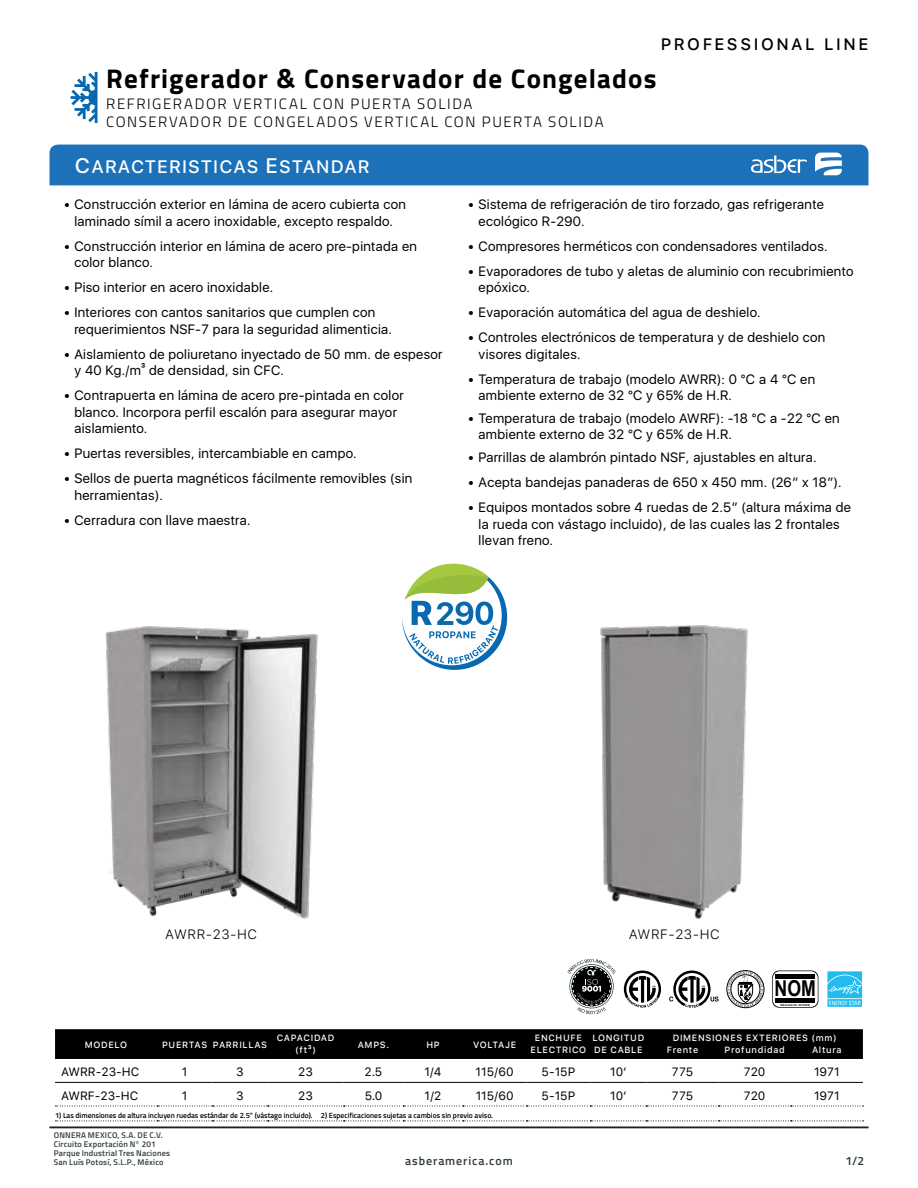
<style>
.page{position:relative;width:918px;height:1188px;background:#fff}
.page>*{position:absolute;margin:0;border:0;box-sizing:border-box;transform-origin:0 0}
.t1{font:700 27px "Titillium";letter-spacing:.045em;color:#000}
.t2{font:700 21.9px "Arial";color:#020203;scale:.81 1}
.t3{font:500 18px "SFUI Display";letter-spacing:.1em;color:#fff}
.t4{font:500 16.5px "SFUI Text";letter-spacing:.155em;color:#000}
.t5{font:300 15px/18px "Titillium";letter-spacing:.105em;color:#000}
.t6{font:13.5px/16.5px "SFUI Display";letter-spacing:.025em;color:#000}
.t7{font:300 13.5px "SFUI Text";letter-spacing:.04em;color:#000}
.t8{font:12px "SFUI Text";color:#000}
.t9{font:600 12px "Titillium";letter-spacing:.075em;color:#303b3e}
.t10{font:500 9px "SFUI Text";letter-spacing:.075em;color:#fff}
.t11{font:600 8.25px/9px "Titillium";letter-spacing:.025em;color:#303b3e}
.t12{font:600 7.5px "Titillium";color:#000}
.t13{font:700 2.55px "Arial";color:#020203;scale:.66 1}
.s1{font-size:21px}
</style>
<div class="page">
<div style="left:49px;top:145px;width:819px;height:40px;background:#1d71b8"></div>
<svg style="left:71px;top:72px;width:27px;height:51px"></svg>
<hr style="left:49px;top:1127px;width:820px;height:1px;background:#000">
<hr style="left:49px;top:1128px;width:820px;height:1px;background:#000">
<img style="left:600px;top:625px;width:148px;height:294px">
<div style="left:55px;top:1029px;width:808px;height:30px;background:#000"></div>
<svg style="left:55px;top:1106px;width:809px;height:1px"></svg>
<svg style="left:55px;top:1121px;width:809px;height:1px"></svg>
<hr style="left:55px;top:1082px;width:102px;height:1px;background:#000">
<hr style="left:157px;top:1082px;width:55px;height:1px;background:#000">
<hr style="left:212px;top:1082px;width:56px;height:1px;background:#000">
<hr style="left:268px;top:1082px;width:76px;height:1px;background:#000">
<hr style="left:344px;top:1082px;width:59px;height:1px;background:#000">
<hr style="left:403px;top:1082px;width:60px;height:1px;background:#000">
<hr style="left:463px;top:1082px;width:64px;height:1px;background:#000">
<hr style="left:527px;top:1082px;width:63px;height:1px;background:#000">
<hr style="left:590px;top:1082px;width:56px;height:1px;background:#000">
<hr style="left:646px;top:1082px;width:73px;height:1px;background:#000">
<hr style="left:719px;top:1082px;width:72px;height:1px;background:#000">
<hr style="left:791px;top:1082px;width:72px;height:1px;background:#000">
<svg style="left:669px;top:971px;width:50px;height:37px"></svg>
<svg style="left:624px;top:971px;width:37px;height:37px"></svg>
<svg style="left:568px;top:959px;width:48px;height:55px"></svg>
<svg style="left:827px;top:971px;width:36px;height:36px"></svg>
<svg style="left:727px;top:971px;width:37px;height:37px"></svg>
<img style="left:105px;top:626px;width:213px;height:293px">
<svg style="left:402px;top:563px;width:105px;height:107px"></svg>
<svg style="left:772px;top:971px;width:46px;height:37px"></svg>
<div style="left:773px;top:971px;width:45px;height:36px;background:#fff;border-radius:7px"></div>
<hr style="left:776px;top:998px;width:39px;height:4px;background:#020203">
<hr style="left:776px;top:975px;width:39px;height:4px;background:#020203">
<p class="t4" style="left:661px;top:32px;width:209px">PROFESSIONAL LINE</p>
<h1 class="t1" style="left:106px;top:58px;width:552px">Refrigerador &amp; Conservador de Congelados</h1>
<p class="t5" style="left:106px;top:94px;width:499px">REFRIGERADOR VERTICAL CON PUERTA SOLIDA<br>CONSERVADOR DE CONGELADOS VERTICAL CON PUERTA SOLIDA</p>
<h3 class="t3" style="left:75px;top:154px;width:296px"><span class="s1">C</span>ARACTERISTICAS <span class="s1">E</span>STANDAR</h3>
<p class="t6" style="left:64px;top:197px;width:344px;text-align:center">• Construcción exterior en lámina de acero cubierta con laminado símil a acero inoxidable, excepto respaldo.</p>
<p class="t6" style="left:74px;top:238px;width:344px;text-indent:-11px">• Construcción interior en lámina de acero pre-pintada en color blanco.</p>
<p class="t6" style="left:64px;top:280px;width:211px">• Piso interior en acero inoxidable.</p>
<p class="t6" style="left:74px;top:305px;width:319px;text-indent:-11px">• Interiores con cantos sanitarios que cumplen con requerimientos NSF-7 para la seguridad alimenticia.</p>
<p class="t6" style="left:74px;top:346px;width:370px;text-indent:-11px">• Aislamiento de poliuretano inyectado de 50 mm. de espesor y 40 Kg./m³ de densidad, sin CFC.</p>
<p class="t6" style="left:74px;top:388px;width:331px;text-indent:-11px">• Contrapuerta en lámina de acero pre-pintada en color blanco. Incorpora perfil escalón para asegurar mayor aislamiento.</p>
<p class="t6" style="left:64px;top:446px;width:294px">• Puertas reversibles, intercambiable en campo.</p>
<p class="t6" style="left:74px;top:471px;width:339px;text-indent:-11px">• Sellos de puerta magnéticos fácilmente removibles (sin herramientas).</p>
<p class="t6" style="left:64px;top:512px;width:188px">• Cerradura con llave maestra.</p>
<p class="t6" style="left:479px;top:197px;width:347px;text-indent:-11px">• Sistema de refrigeración de tiro forzado, gas refrigerante ecológico R-290.</p>
<p class="t6" style="left:468px;top:238px;width:361px">• Compresores herméticos con condensadores ventilados.</p>
<p class="t6" style="left:479px;top:263px;width:376px;text-indent:-11px">• Evaporadores de tubo y aletas de aluminio con recubrimiento epóxico.</p>
<p class="t6" style="left:468px;top:305px;width:294px">• Evaporación automática del agua de deshielo.</p>
<p class="t6" style="left:479px;top:330px;width:348px;text-indent:-11px">• Controles electrónicos de temperatura y de deshielo con visores digitales.</p>
<p class="t6" style="left:479px;top:371px;width:338px;text-indent:-11px">• Temperatura de trabajo (modelo AWRR): 0 °C a 4 °C en ambiente externo de 32 °C y 65% de H.R.</p>
<p class="t6" style="left:479px;top:411px;width:363px;text-indent:-11px">• Temperatura de trabajo (modelo AWRF): -18 °C a -22 °C en ambiente externo de 32 °C y 65% de H.R.</p>
<p class="t6" style="left:468px;top:450px;width:350px">• Parrillas de alambrón pintado NSF, ajustables en altura.</p>
<p class="t6" style="left:468px;top:475px;width:375px">• Acepta bandejas panaderas de 650 x 450 mm. (26” x 18”).</p>
<p class="t6" style="left:479px;top:500px;width:374px;text-indent:-11px">• Equipos montados sobre 4 ruedas de 2.5” (altura máxima de la rueda con vástago incluido), de las cuales las 2 frontales llevan freno.</p>
<p class="t7" style="left:165px;top:925px;width:93px">AWRR-23-HC</p>
<p class="t7" style="left:629px;top:925px;width:92px">AWRF-23-HC</p>
<h2 class="t2" style="left:775px;top:973px;width:52px">NOM</h2>
<p class="t13" style="left:780px;top:1003px;width:47px">NOM-022-SSA3-2012 - EN PROCESO</p>
<p class="t10" style="left:85px;top:1039px;width:44px">MODELO</p>
<p class="t10" style="left:162px;top:1039px;width:107px">PUERTAS PARRILLAS</p>
<p class="t10" style="left:277px;top:1031px;width:59px">CAPACIDAD</p>
<p class="t10" style="left:535px;top:1031px;width:111px">ENCHUFE LONGITUD</p>
<p class="t10" style="left:673px;top:1031px;width:165px">DIMENSIONES EXTERIORES (mm)</p>
<p class="t10" style="left:358px;top:1039px;width:33px">AMPS.</p>
<p class="t10" style="left:426px;top:1039px;width:15px">HP</p>
<p class="t10" style="left:473px;top:1039px;width:45px">VOLTAJE</p>
<p class="t10" style="left:296px;top:1043px;width:22px">(ft³)</p>
<p class="t10" style="left:531px;top:1043px;width:114px">ELECTRICO DE CABLE</p>
<p class="t10" style="left:667px;top:1043px;width:33px">Frente</p>
<p class="t10" style="left:725px;top:1043px;width:62px">Profundidad</p>
<p class="t10" style="left:812px;top:1043px;width:31px">Altura</p>
<p class="t8" style="left:61px;top:1064px;width:80px">AWRR-23-HC</p>
<p class="t8" style="left:182px;top:1064px;width:7px">1</p>
<p class="t8" style="left:236px;top:1064px;width:9px">3</p>
<p class="t8" style="left:298px;top:1064px;width:16px">23</p>
<p class="t8" style="left:365px;top:1064px;width:19px">2.5</p>
<p class="t8" style="left:424px;top:1064px;width:19px">1/4</p>
<p class="t8" style="left:476px;top:1064px;width:39px">115/60</p>
<p class="t8" style="left:542px;top:1064px;width:35px">5-15P</p>
<p class="t8" style="left:610px;top:1064px;width:18px">10’</p>
<p class="t8" style="left:672px;top:1064px;width:23px">775</p>
<p class="t8" style="left:744px;top:1064px;width:23px">720</p>
<p class="t8" style="left:814px;top:1064px;width:27px">1971</p>
<p class="t8" style="left:61px;top:1087px;width:79px">AWRF-23-HC</p>
<p class="t8" style="left:182px;top:1087px;width:7px">1</p>
<p class="t8" style="left:236px;top:1087px;width:9px">3</p>
<p class="t8" style="left:298px;top:1087px;width:16px">23</p>
<p class="t8" style="left:365px;top:1087px;width:19px">5.0</p>
<p class="t8" style="left:425px;top:1087px;width:19px">1/2</p>
<p class="t8" style="left:476px;top:1087px;width:39px">115/60</p>
<p class="t8" style="left:542px;top:1087px;width:35px">5-15P</p>
<p class="t8" style="left:610px;top:1087px;width:18px">10’</p>
<p class="t8" style="left:672px;top:1087px;width:23px">775</p>
<p class="t8" style="left:744px;top:1087px;width:23px">720</p>
<p class="t8" style="left:814px;top:1087px;width:27px">1971</p>
<p class="t12" style="left:55px;top:1110px;width:440px">1) Las dimensiones de altura incluyen ruedas estándar de 2.5” (vástago incluido). 2) Especificaciones sujetas a cambios sin previo aviso.</p>
<p class="t11" style="left:54px;top:1130px;width:118px">ONNERA MEXICO, S.A. DE C.V.<br>Circuito Exportación N° 201<br>Parque Industrial Tres Naciones<br>San Luís Potosí, S.L.P., México</p>
<p class="t9" style="left:405px;top:1152px;width:109px">asberamerica.com</p>
<p class="t9" style="left:845px;top:1152px;width:20px">1/2</p>
</div>
